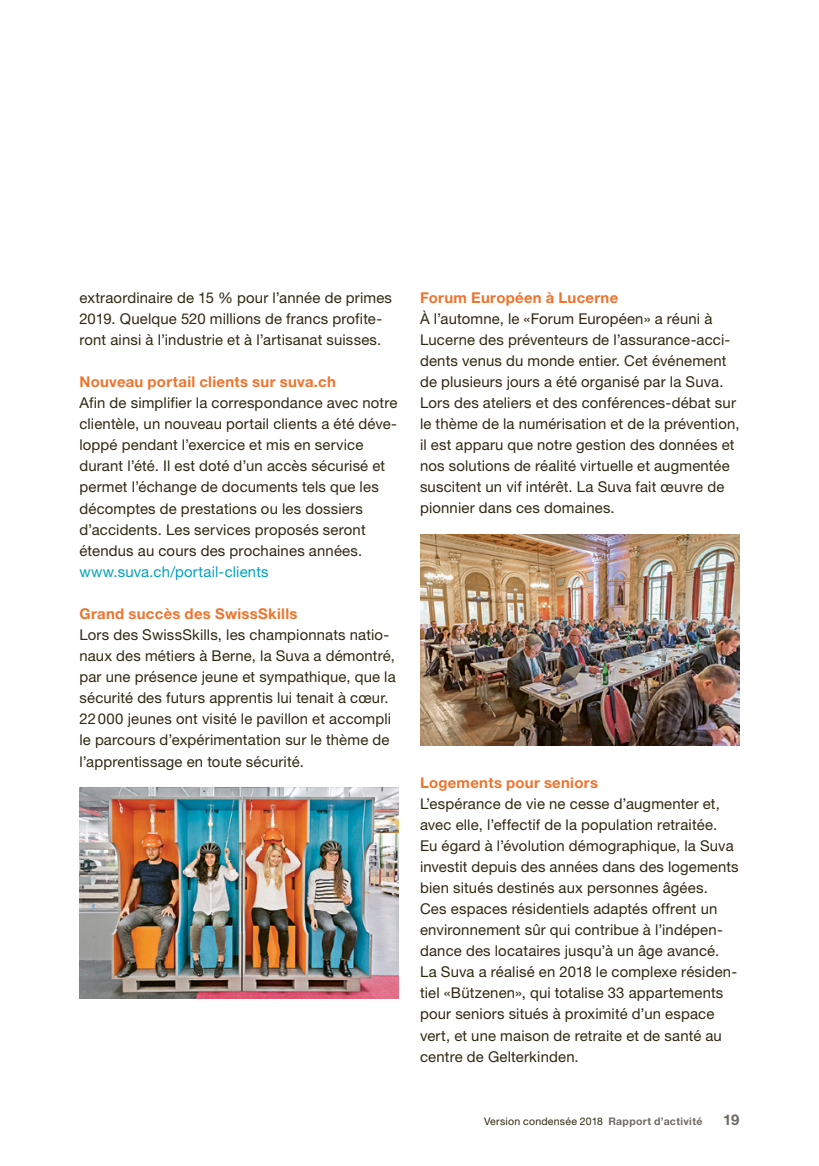
<style>
.page{position:relative;width:819px;height:1166px;background:#fff}
.page>*{position:absolute;margin:0;border:0;box-sizing:border-box;transform-origin:0 0}
.t1{font:14.88px/21px "Helvetica Neue LT Std";letter-spacing:.01em;color:#2f2912}
.t2{font:700 14.88px "Helvetica Neue LT Std";letter-spacing:.02em;color:#ee742d}
.t3{font:14.88px "Helvetica Neue LT Std";letter-spacing:.01em;color:#00a2bc}
.t4{font:700 14.88px "Helvetica Neue LT Std";color:#6d6a63}
.t5{font:10.5px "Helvetica Neue LT Std";letter-spacing:.025em;color:#2f2912}
.s1{font-weight:700;color:#6d6a63}
</style>
<div class="page">
<img style="left:79px;top:788px;width:320px;height:210px">
<img style="left:420px;top:535px;width:319px;height:210px">
<p class="t1" style="left:79px;top:287px;width:314px">extraordinaire de 15 % pour l’année de primes<br>2019. Quelque 520 millions de francs profite&shy;ront ainsi à l’industrie et à l’artisanat suisses.</p>
<p class="t2" style="left:79px;top:372px;width:258px">Nouveau portail clients sur suva.ch</p>
<p class="t1" style="left:79px;top:392px;width:319px">Afin de simplifier la correspondance avec notre clientèle, un nouveau portail clients a été déve&shy;loppé pendant l’exercice et mis en service durant l’été. Il est doté d’un accès sécurisé et permet l’échange de documents tels que les décomptes de prestations ou les dossiers d’accidents. Les services proposés seront étendus au cours des prochaines années.</p>
<p class="t3" style="left:79px;top:562px;width:191px">www.suva.ch/portail-clients</p>
<p class="t2" style="left:79px;top:604px;width:220px">Grand succès des SwissSkills</p>
<p class="t1" style="left:79px;top:624px;width:318px">Lors des SwissSkills, les championnats natio&shy;naux des métiers à Berne, la Suva a démontré, par une présence jeune et sympathique, que la sécurité des futurs apprentis lui tenait à cœur.<br>22000 jeunes ont visité le pavillon et accompli le parcours d’expérimentation sur le thème de l’apprentissage en toute sécurité.</p>
<p class="t2" style="left:420px;top:288px;width:200px">Forum Européen à Lucerne</p>
<p class="t1" style="left:420px;top:308px;width:321px">À l’automne, le «Forum Européen» a réuni à Lucerne des préventeurs de l’assurance-acci&shy;dents venus du monde entier. Cet événement de plusieurs jours a été organisé par la Suva.<br>Lors des ateliers et des conférences-débat sur le thème de la numérisation et de la prévention, il est apparu que notre gestion des données et nos solutions de réalité virtuelle et augmentée suscitent un vif intérêt. La Suva fait œuvre de pionnier dans ces domaines.</p>
<p class="t2" style="left:420px;top:773px;width:179px">Logements pour seniors</p>
<p class="t1" style="left:420px;top:792px;width:320px">L’espérance de vie ne cesse d’augmenter et, avec elle, l’effectif de la population retraitée.<br>Eu égard à l’évolution démographique, la Suva investit depuis des années dans des logements bien situés destinés aux personnes âgées.<br>Ces espaces résidentiels adaptés offrent un environnement sûr qui contribue à l’indépen&shy;dance des locataires jusqu’à un âge avancé.<br>La Suva a réalisé en 2018 le complexe résiden&shy;tiel «Bützenen», qui totalise 33 appartements pour seniors situés à proximité d’un espace vert, et une maison de retraite et de santé au centre de Gelterkinden.</p>
<p class="t5" style="left:484px;top:1115px;width:220px">Version condensée 2018 <span class="s1">Rapport d’activité</span></p>
<p class="t4" style="left:723px;top:1110px;width:18px">19</p>
</div>
